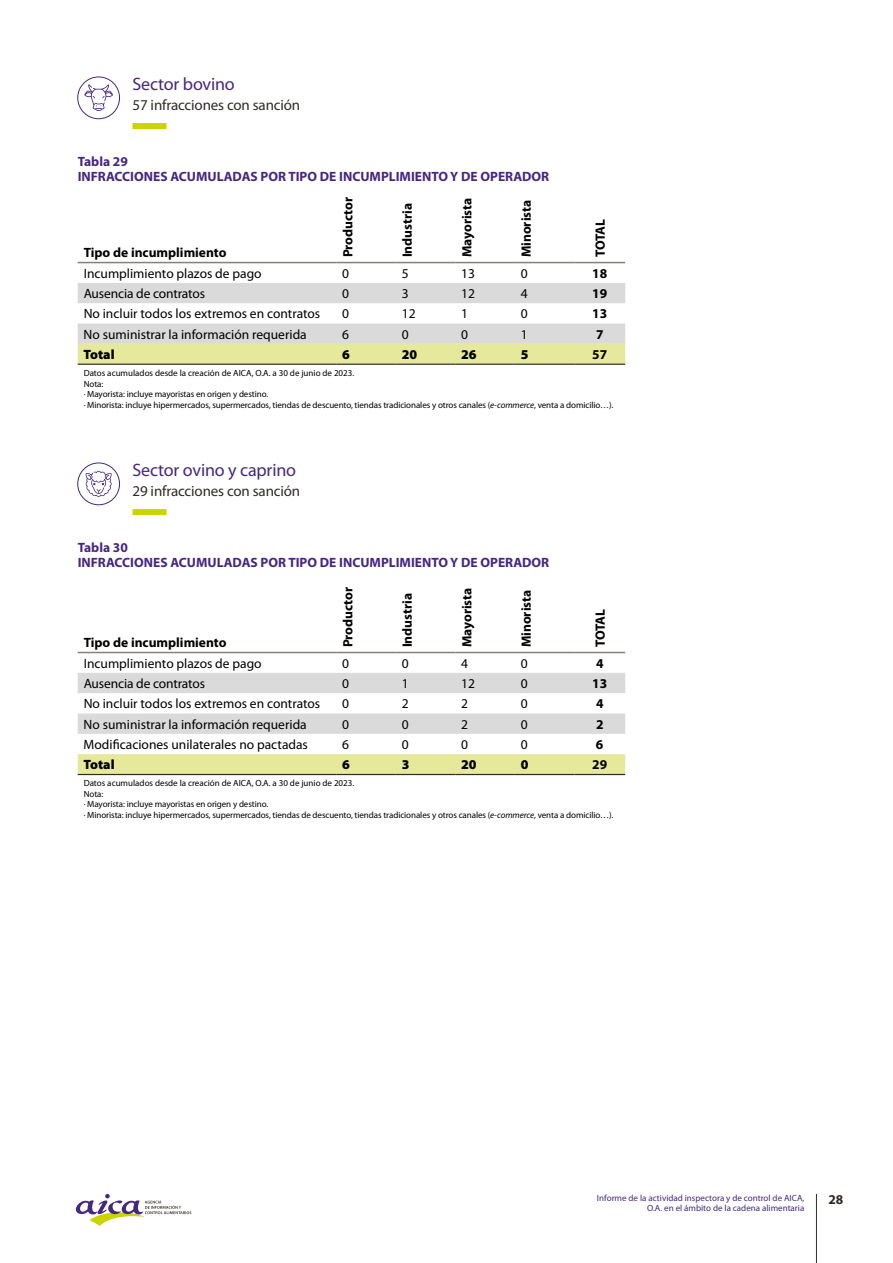
<style>
.page{position:relative;width:893px;height:1263px;background:#fff}
.page>*{position:absolute;margin:0;border:0;box-sizing:border-box;transform-origin:0 0}
.t1{font:18px "Myriad Pro";letter-spacing:-.01em;color:#462780}
.t2{font:15px "Myriad Pro";letter-spacing:-.01em;color:#312b26}
.t3{font:13.5px "Myriad Pro";color:#000}
.t4{font:700 13.5px "Myriad Pro";color:#000}
.t5{font:700 13.5px/15px "Myriad Pro";color:#462780}
.t6{font:900 13.5px "Myriad Pro";color:#000}
.t7{font:700 13.5px "Myriad Pro";color:#312b26}
.t8{font:9px/10.5px "Myriad Pro";letter-spacing:-.01em;color:#000}
.t9{font:9px/10.8px "Myriad Pro";color:#462780;text-align:right}
.s1{font-style:italic}
</style>
<div class="page">
<hr style="left:816px;top:1194px;width:1px;height:69px;background:#312b26">
<svg style="left:75px;top:1194px;width:116px;height:32px"></svg>
<div style="left:133px;top:509px;width:34px;height:6px;background:#cad400"></div>
<div style="left:133px;top:123px;width:34px;height:6px;background:#cad400"></div>
<svg style="left:78px;top:673px;width:547px;height:61px"></svg>
<svg style="left:78px;top:754px;width:547px;height:20px;background:#e5e89b"></svg>
<hr style="left:78px;top:652px;width:258px;height:1px;background:#877f7b">
<hr style="left:336px;top:652px;width:60px;height:1px;background:#877f7b">
<hr style="left:396px;top:652px;width:59px;height:1px;background:#877f7b">
<hr style="left:455px;top:652px;width:60px;height:1px;background:#877f7b">
<hr style="left:515px;top:652px;width:59px;height:1px;background:#877f7b">
<hr style="left:574px;top:652px;width:51px;height:1px;background:#877f7b">
<hr style="left:78px;top:774px;width:258px;height:1px;background:#312b26">
<hr style="left:336px;top:774px;width:60px;height:1px;background:#312b26">
<hr style="left:396px;top:774px;width:59px;height:1px;background:#312b26">
<hr style="left:455px;top:774px;width:60px;height:1px;background:#312b26">
<hr style="left:515px;top:774px;width:59px;height:1px;background:#312b26">
<hr style="left:574px;top:774px;width:51px;height:1px;background:#312b26">
<svg style="left:78px;top:283px;width:547px;height:81px"></svg>
<hr style="left:78px;top:262px;width:258px;height:1px;background:#877f7b">
<hr style="left:336px;top:262px;width:60px;height:1px;background:#877f7b">
<hr style="left:396px;top:262px;width:59px;height:1px;background:#877f7b">
<hr style="left:455px;top:262px;width:60px;height:1px;background:#877f7b">
<hr style="left:515px;top:262px;width:59px;height:1px;background:#877f7b">
<hr style="left:574px;top:262px;width:51px;height:1px;background:#877f7b">
<hr style="left:78px;top:364px;width:258px;height:1px;background:#312b26">
<hr style="left:336px;top:364px;width:60px;height:1px;background:#312b26">
<hr style="left:396px;top:364px;width:59px;height:1px;background:#312b26">
<hr style="left:455px;top:364px;width:60px;height:1px;background:#312b26">
<hr style="left:515px;top:364px;width:59px;height:1px;background:#312b26">
<hr style="left:574px;top:364px;width:51px;height:1px;background:#312b26">
<div style="left:77px;top:77px;width:43px;height:42px;border:1px solid #462780;border-radius:50%"></div>
<svg style="left:84px;top:84px;width:29px;height:27px"></svg>
<svg style="left:85px;top:471px;width:27px;height:26px"></svg>
<div style="left:77px;top:463px;width:43px;height:42px;border:1px solid #462780;border-radius:50%"></div>
<h1 class="t1" style="left:133px;top:73px;width:104px">Sector bovino</h1>
<h2 class="t2" style="left:133px;top:95px;width:169px">57 infracciones con sanción</h2>
<h3 class="t5" style="left:78px;top:153px;width:473px">Tabla 29<br>INFRACCIONES ACUMULADAS POR TIPO DE INCUMPLIMIENTO Y DE OPERADOR</h3>
<h3 class="t4" style="left:84px;top:244px;width:144px">Tipo de incumplimiento</h3>
<h3 class="t4" style="left:339px;top:257px;width:62px;rotate:-90deg">Productor</h3>
<h3 class="t4" style="left:399px;top:257px;width:56px;rotate:-90deg">Industria</h3>
<h3 class="t4" style="left:458px;top:257px;width:61px;rotate:-90deg">Mayorista</h3>
<h3 class="t4" style="left:518px;top:257px;width:59px;rotate:-90deg">Minorista</h3>
<h3 class="t4" style="left:591px;top:257px;width:40px;rotate:-90deg">TOTAL</h3>
<h3 class="t3" style="left:84px;top:265px;width:179px">Incumplimiento plazos de pago</h3>
<h3 class="t3" style="left:342px;top:265px;width:8px">0</h3>
<h3 class="t3" style="left:402px;top:265px;width:8px">5</h3>
<h3 class="t3" style="left:461px;top:265px;width:15px">13</h3>
<h3 class="t3" style="left:521px;top:265px;width:8px">0</h3>
<h3 class="t4" style="left:592px;top:264px;width:16px">18</h3>
<h3 class="t3" style="left:84px;top:285px;width:123px">Ausencia de contratos</h3>
<h3 class="t3" style="left:342px;top:285px;width:8px">0</h3>
<h3 class="t3" style="left:402px;top:285px;width:8px">3</h3>
<h3 class="t3" style="left:461px;top:285px;width:15px">12</h3>
<h3 class="t3" style="left:521px;top:285px;width:8px">4</h3>
<h3 class="t4" style="left:592px;top:285px;width:16px">19</h3>
<h3 class="t3" style="left:84px;top:306px;width:238px">No incluir todos los extremos en contratos</h3>
<h3 class="t3" style="left:342px;top:306px;width:8px">0</h3>
<h3 class="t3" style="left:402px;top:306px;width:15px">12</h3>
<h3 class="t3" style="left:461px;top:306px;width:8px">1</h3>
<h3 class="t3" style="left:521px;top:306px;width:8px">0</h3>
<h3 class="t4" style="left:592px;top:305px;width:16px">13</h3>
<h3 class="t3" style="left:84px;top:326px;width:225px">No suministrar la información requerida</h3>
<h3 class="t3" style="left:342px;top:326px;width:8px">6</h3>
<h3 class="t3" style="left:402px;top:326px;width:8px">0</h3>
<h3 class="t3" style="left:461px;top:326px;width:8px">0</h3>
<h3 class="t3" style="left:521px;top:326px;width:8px">1</h3>
<h3 class="t4" style="left:596px;top:325px;width:9px">7</h3>
<h3 class="t6" style="left:84px;top:346px;width:33px">Total</h3>
<h3 class="t6" style="left:342px;top:346px;width:9px">6</h3>
<h3 class="t6" style="left:402px;top:346px;width:17px">20</h3>
<h3 class="t6" style="left:461px;top:346px;width:17px">26</h3>
<h3 class="t6" style="left:521px;top:346px;width:9px">5</h3>
<h3 class="t4" style="left:592px;top:346px;width:16px">57</h3>
<p class="t8" style="left:84px;top:368px;width:531px">Datos acumulados desde la creación de AICA, O.A. a 30 de junio de 2023.<br>Nota:<br>· Mayorista: incluye mayoristas en origen y destino.<br>· Minorista: incluye hipermercados, supermercados, tiendas de descuento, tiendas tradicionales y otros canales (<span class="s1">e-commerce</span>, venta a domicilio…).</p>
<h1 class="t1" style="left:133px;top:459px;width:165px">Sector ovino y caprino</h1>
<h2 class="t2" style="left:133px;top:481px;width:169px">29 infracciones con sanción</h2>
<h3 class="t5" style="left:78px;top:539px;width:473px">Tabla 30<br>INFRACCIONES ACUMULADAS POR TIPO DE INCUMPLIMIENTO Y DE OPERADOR</h3>
<h3 class="t4" style="left:84px;top:634px;width:144px">Tipo de incumplimiento</h3>
<h3 class="t4" style="left:339px;top:647px;width:62px;rotate:-90deg">Productor</h3>
<h3 class="t4" style="left:399px;top:647px;width:56px;rotate:-90deg">Industria</h3>
<h3 class="t4" style="left:458px;top:647px;width:61px;rotate:-90deg">Mayorista</h3>
<h3 class="t4" style="left:518px;top:647px;width:59px;rotate:-90deg">Minorista</h3>
<h3 class="t4" style="left:591px;top:647px;width:40px;rotate:-90deg">TOTAL</h3>
<h3 class="t3" style="left:84px;top:655px;width:179px">Incumplimiento plazos de pago</h3>
<h3 class="t3" style="left:342px;top:655px;width:8px">0</h3>
<h3 class="t3" style="left:402px;top:655px;width:8px">0</h3>
<h3 class="t3" style="left:461px;top:655px;width:8px">4</h3>
<h3 class="t3" style="left:521px;top:655px;width:8px">0</h3>
<h3 class="t4" style="left:596px;top:654px;width:9px">4</h3>
<h3 class="t3" style="left:84px;top:675px;width:123px">Ausencia de contratos</h3>
<h3 class="t3" style="left:342px;top:675px;width:8px">0</h3>
<h3 class="t3" style="left:402px;top:675px;width:8px">1</h3>
<h3 class="t3" style="left:461px;top:675px;width:15px">12</h3>
<h3 class="t3" style="left:521px;top:675px;width:8px">0</h3>
<h3 class="t4" style="left:592px;top:675px;width:16px">13</h3>
<h3 class="t3" style="left:84px;top:695px;width:238px">No incluir todos los extremos en contratos</h3>
<h3 class="t3" style="left:342px;top:695px;width:8px">0</h3>
<h3 class="t3" style="left:402px;top:695px;width:8px">2</h3>
<h3 class="t3" style="left:461px;top:695px;width:8px">2</h3>
<h3 class="t3" style="left:521px;top:695px;width:8px">0</h3>
<h3 class="t4" style="left:596px;top:695px;width:9px">4</h3>
<h3 class="t3" style="left:84px;top:716px;width:225px">No suministrar la información requerida</h3>
<h3 class="t3" style="left:342px;top:716px;width:8px">0</h3>
<h3 class="t3" style="left:402px;top:716px;width:8px">0</h3>
<h3 class="t3" style="left:461px;top:716px;width:8px">2</h3>
<h3 class="t3" style="left:521px;top:716px;width:8px">0</h3>
<h3 class="t4" style="left:596px;top:715px;width:9px">2</h3>
<h3 class="t3" style="left:84px;top:736px;width:226px">Modificaciones unilaterales no pactadas</h3>
<h3 class="t3" style="left:342px;top:736px;width:8px">6</h3>
<h3 class="t3" style="left:402px;top:736px;width:8px">0</h3>
<h3 class="t3" style="left:461px;top:736px;width:8px">0</h3>
<h3 class="t3" style="left:521px;top:736px;width:8px">0</h3>
<h3 class="t4" style="left:596px;top:736px;width:9px">6</h3>
<h3 class="t6" style="left:84px;top:756px;width:33px">Total</h3>
<h3 class="t6" style="left:342px;top:756px;width:9px">6</h3>
<h3 class="t6" style="left:402px;top:756px;width:9px">3</h3>
<h3 class="t6" style="left:461px;top:756px;width:17px">20</h3>
<h3 class="t6" style="left:521px;top:756px;width:9px">0</h3>
<h3 class="t4" style="left:592px;top:756px;width:16px">29</h3>
<p class="t8" style="left:84px;top:778px;width:531px">Datos acumulados desde la creación de AICA, O.A. a 30 de junio de 2023.<br>Nota:<br>· Mayorista: incluye mayoristas en origen y destino.<br>· Minorista: incluye hipermercados, supermercados, tiendas de descuento, tiendas tradicionales y otros canales (<span class="s1">e-commerce</span>, venta a domicilio…).</p>
<p class="t9" style="left:597px;top:1192px;width:209px">Informe de la actividad inspectora y de control de AICA,<br>O.A. en el ámbito de la cadena alimentaria</p>
<h3 class="t7" style="left:828px;top:1191px;width:16px">28</h3>
</div>
